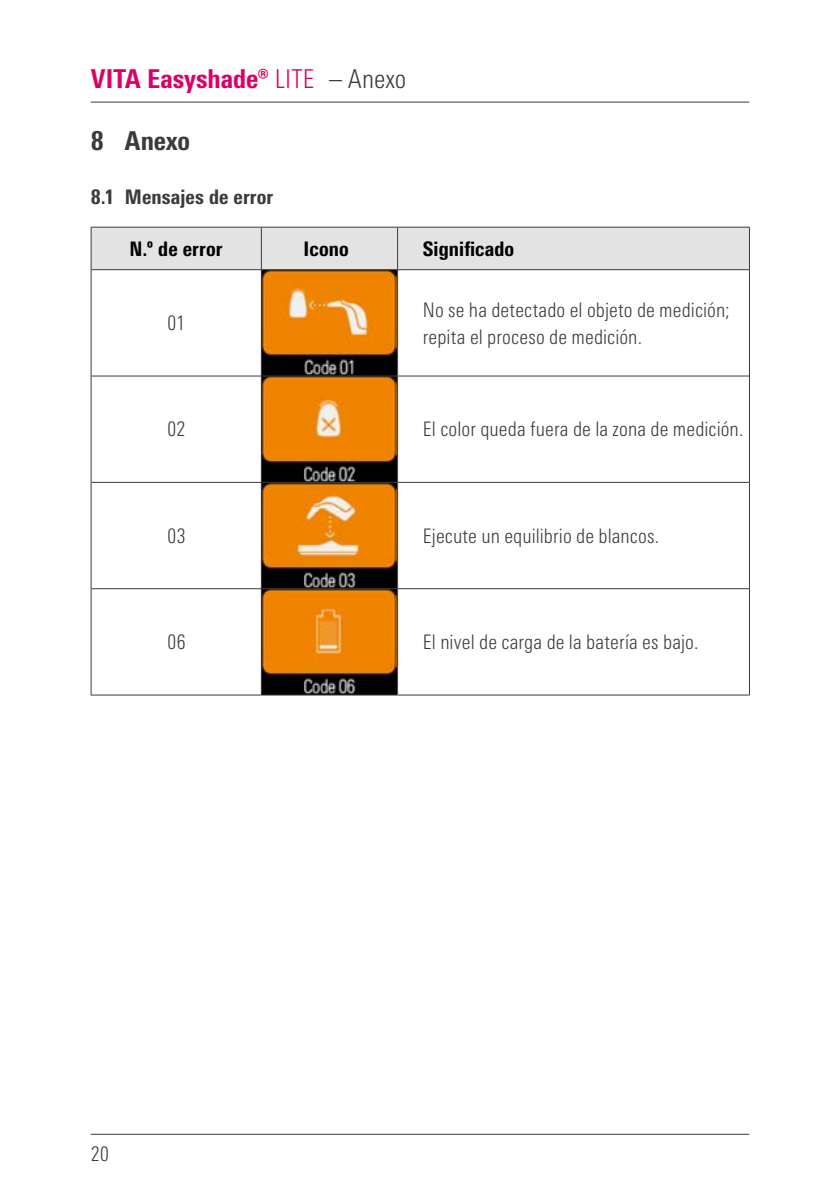
<style>
.page{position:relative;width:840px;height:1191px;background:#fff}
.page>*{position:absolute;margin:0;border:0;box-sizing:border-box;transform-origin:0 0}
.t1{font:800 condensed 26px "Univers Next Pro";color:#dd0064}
.t2{font:300 condensed 26px "Univers Next Pro";color:#3b3b3a}
.t3{font:800 condensed 26px "Univers Next Pro";letter-spacing:-.005em;color:#3b3b3a}
.t4{font:300 condensed 20px/27px "Univers Next Pro";letter-spacing:.005em;color:#3b3b3a}
.t5{font:800 condensed 20px "Univers Next Pro";letter-spacing:.005em;color:#000}
.t6{font:800 condensed 20px "Univers Next Pro";letter-spacing:.005em;color:#3b3b3a}
.s1{font-weight:300}
</style>
<div class="page">
<hr style="left:91px;top:102px;width:657px;height:1px;background:#3b3b3a">
<hr style="left:91px;top:1134px;width:657px;height:1px;background:#3b3b3a">
<img style="left:262px;top:270px;width:134px;height:424px">
<div style="left:92px;top:228px;width:656px;height:41px;background:#e3e3e3"></div>
<hr style="left:261px;top:227px;width:1px;height:42px;background:#3b3b3a">
<hr style="left:397px;top:227px;width:1px;height:42px;background:#3b3b3a">
<hr style="left:261px;top:269px;width:136px;height:1px;background:#3b3b3a">
<hr style="left:261px;top:270px;width:1px;height:106px;background:#3b3b3a">
<hr style="left:397px;top:270px;width:1px;height:106px;background:#3b3b3a">
<hr style="left:91px;top:376px;width:170px;height:1px;background:#3b3b3a">
<hr style="left:261px;top:376px;width:136px;height:1px;background:#3b3b3a">
<hr style="left:261px;top:376px;width:1px;height:106px;background:#3b3b3a">
<hr style="left:397px;top:376px;width:351px;height:1px;background:#3b3b3a">
<hr style="left:397px;top:376px;width:1px;height:106px;background:#3b3b3a">
<hr style="left:261px;top:482px;width:136px;height:1px;background:#3b3b3a">
<hr style="left:261px;top:482px;width:1px;height:106px;background:#3b3b3a">
<hr style="left:397px;top:482px;width:1px;height:106px;background:#3b3b3a">
<hr style="left:261px;top:588px;width:136px;height:1px;background:#3b3b3a">
<hr style="left:261px;top:589px;width:1px;height:105px;background:#3b3b3a">
<hr style="left:397px;top:589px;width:1px;height:105px;background:#3b3b3a">
<hr style="left:91px;top:269px;width:170px;height:1px;background:#3b3b3a">
<hr style="left:397px;top:269px;width:351px;height:1px;background:#3b3b3a">
<hr style="left:91px;top:482px;width:170px;height:1px;background:#3b3b3a">
<hr style="left:397px;top:482px;width:351px;height:1px;background:#3b3b3a">
<hr style="left:91px;top:588px;width:170px;height:1px;background:#3b3b3a">
<hr style="left:397px;top:588px;width:351px;height:1px;background:#3b3b3a">
<hr style="left:91px;top:227px;width:170px;height:1px;background:#3b3b3a">
<hr style="left:91px;top:227px;width:1px;height:43px;background:#3b3b3a">
<hr style="left:397px;top:227px;width:352px;height:1px;background:#3b3b3a">
<hr style="left:748px;top:227px;width:1px;height:43px;background:#3b3b3a">
<hr style="left:261px;top:227px;width:136px;height:1px;background:#3b3b3a">
<hr style="left:91px;top:270px;width:1px;height:106px;background:#3b3b3a">
<hr style="left:748px;top:270px;width:1px;height:106px;background:#3b3b3a">
<hr style="left:91px;top:376px;width:1px;height:106px;background:#3b3b3a">
<hr style="left:748px;top:376px;width:1px;height:106px;background:#3b3b3a">
<hr style="left:91px;top:482px;width:1px;height:106px;background:#3b3b3a">
<hr style="left:748px;top:482px;width:1px;height:106px;background:#3b3b3a">
<hr style="left:91px;top:588px;width:1px;height:106px;background:#3b3b3a">
<hr style="left:748px;top:588px;width:1px;height:106px;background:#3b3b3a">
<hr style="left:91px;top:694px;width:170px;height:1px;background:#3b3b3a">
<hr style="left:261px;top:694px;width:136px;height:1px;background:#3b3b3a">
<hr style="left:397px;top:694px;width:352px;height:1px;background:#3b3b3a">
<h1 class="t1" style="left:91px;top:63px;width:225px">VITA Easyshade® <span class="s1">LITE</span></h1>
<h1 class="t2" style="left:329px;top:63px;width:79px">– Anexo</h1>
<h1 class="t3" style="left:91px;top:125px;width:101px">8 Anexo</h1>
<p class="t6" style="left:91px;top:185px;width:184px">8.1 Mensajes de error</p>
<p class="t5" style="left:129px;top:236px;width:94px">N.º de error</p>
<p class="t5" style="left:303px;top:236px;width:47px">Icono</p>
<p class="t5" style="left:422px;top:236px;width:93px">Significado</p>
<p class="t4" style="left:167px;top:309px;width:19px">01</p>
<p class="t4" style="left:422px;top:296px;width:308px">No se ha detectado el objeto de medición; repita el proceso de medición.</p>
<p class="t4" style="left:167px;top:416px;width:19px">02</p>
<p class="t4" style="left:422px;top:416px;width:322px">El color queda fuera de la zona de medición.</p>
<p class="t4" style="left:167px;top:522px;width:19px">03</p>
<p class="t4" style="left:422px;top:522px;width:238px">Ejecute un equilibrio de blancos.</p>
<p class="t4" style="left:167px;top:628px;width:19px">06</p>
<p class="t4" style="left:422px;top:628px;width:277px">El nivel de carga de la batería es bajo.</p>
<p class="t4" style="left:91px;top:1140px;width:19px">20</p>
</div>
